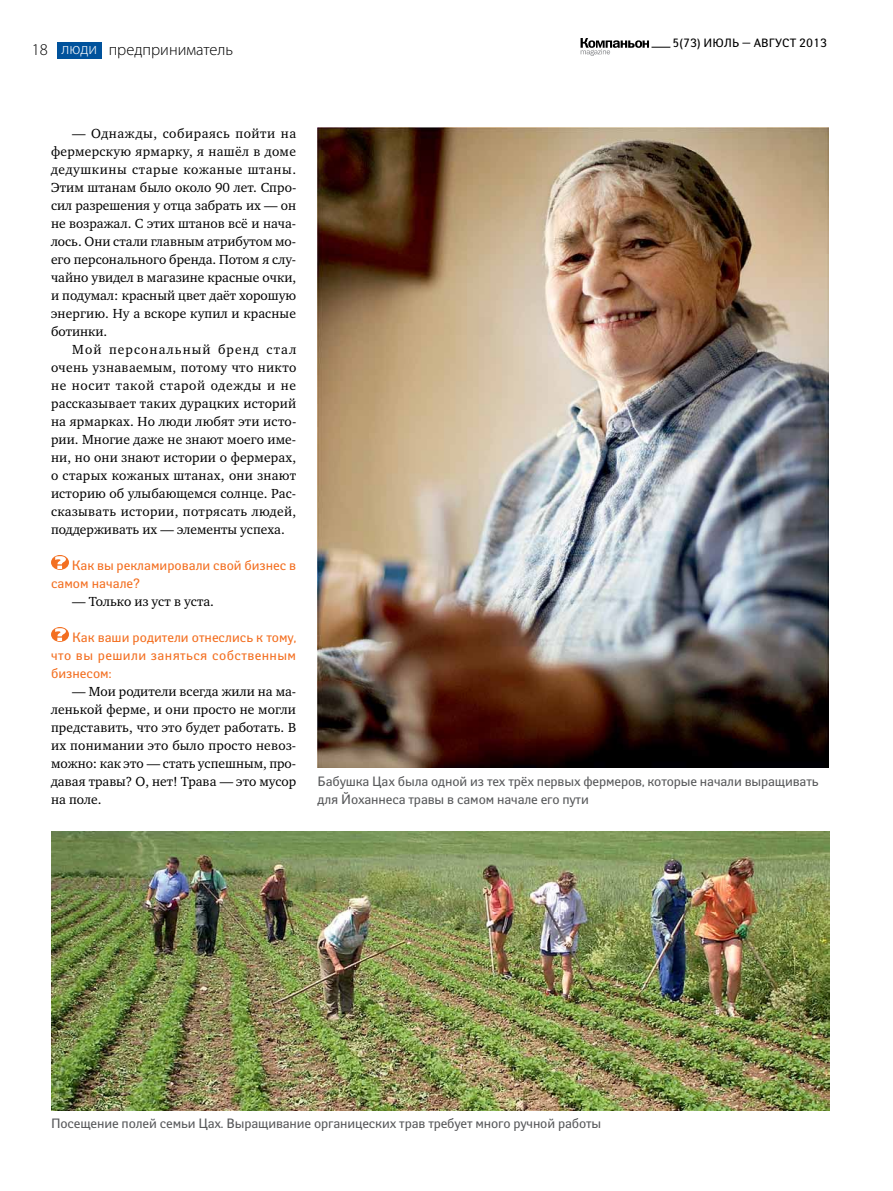
<style>
.page{position:relative;width:893px;height:1191px;background:#fff}
.page>*{position:absolute;margin:0;border:0;box-sizing:border-box;transform-origin:0 0}
.t1{font:300 16.5px "Myriad Pro";color:#000}
.t2{font:300 16.5px "Myriad Pro";color:#fff}
.t3{font:13.5px/18px "Charter ITC";color:#000;text-align:justify}
.t4{font:13.5px/18px "Yanus";letter-spacing:-.01em;color:#58595b}
.t5{font:13.5px/18px "Yanus";color:#f36f21}
.t6{font:12px "Yanus";letter-spacing:.005em;color:#000}
</style>
<div class="page">
<svg style="left:580px;top:38px;width:90px;height:18px"></svg>
<div style="left:57px;top:42px;width:45px;height:17px;background:#00529c"></div>
<svg style="left:51px;top:555px;width:18px;height:15px"></svg>
<svg style="left:51px;top:627px;width:18px;height:15px"></svg>
<img style="left:317px;top:128px;width:511px;height:640px">
<img style="left:51px;top:831px;width:778px;height:279px">
<p class="t1" style="left:32px;top:40px;width:18px">18</p>
<p class="t2" style="left:62px;top:39px;width:37px">люди</p>
<p class="t1" style="left:109px;top:40px;width:126px">предприниматель</p>
<p class="t6" style="left:673px;top:36px;width:156px">5(73) июль — август 2013</p>
<p class="t3" style="left:51px;top:124px;width:247px;text-indent:21px">— Однажды, собираясь пойти на фермерскую ярмарку, я нашёл в доме дедушкины старые кожаные штаны.<br>Этим штанам было около 90 лет. Спро&shy;сил разрешения у отца забрать их — он не возражал. С этих штанов всё и нача&shy;лось. Они стали главным атрибутом мо&shy;его персонального бренда. Потом я слу&shy;чайно увидел в магазине красные очки, и подумал: красный цвет даёт хорошую энергию. Ну а вскоре купил и красные ботинки.</p>
<p class="t3" style="left:51px;top:340px;width:247px;text-indent:21px">Мой персональный бренд стал очень узнаваемым, потому что никто не носит такой старой одежды и не рассказывает таких дурацких историй на ярмарках. Но люди любят эти исто&shy;рии. Многие даже не знают моего име&shy;ни, но они знают истории о фермерах, о старых кожаных штанах, они знают историю об улыбающемся солнце. Рас&shy;сказывать истории, потрясать людей, поддерживать их — элементы успеха.</p>
<p class="t5" style="left:51px;top:556px;width:247px;text-indent:21px">Как вы рекламировали свой бизнес в самом начале?</p>
<p class="t3" style="left:72px;top:592px;width:143px">— Только из уст в уста.</p>
<p class="t5" style="left:51px;top:628px;width:247px;text-align:justify;text-indent:21px">Как ваши родители отнеслись к тому, что вы решили заняться собственным бизнесом:</p>
<p class="t3" style="left:51px;top:682px;width:247px;text-indent:21px">— Мои родители всегда жили на ма&shy;ленькой ферме, и они просто не могли представить, что это будет работать. В их понимании это было просто невоз&shy;можно: как это — стать успешным, про&shy;давая травы? О, нет! Трава — это мусор на поле.</p>
<p class="t4" style="left:317px;top:772px;width:503px">Бабушка Цах была одной из тех трёх первых фермеров, которые начали выращивать для Йоханнеса травы в самом начале его пути</p>
<p class="t4" style="left:51px;top:1114px;width:552px">Посещение полей семьи Цах. В ыращивание органицеских трав требует много ручной работы</p>
</div>
